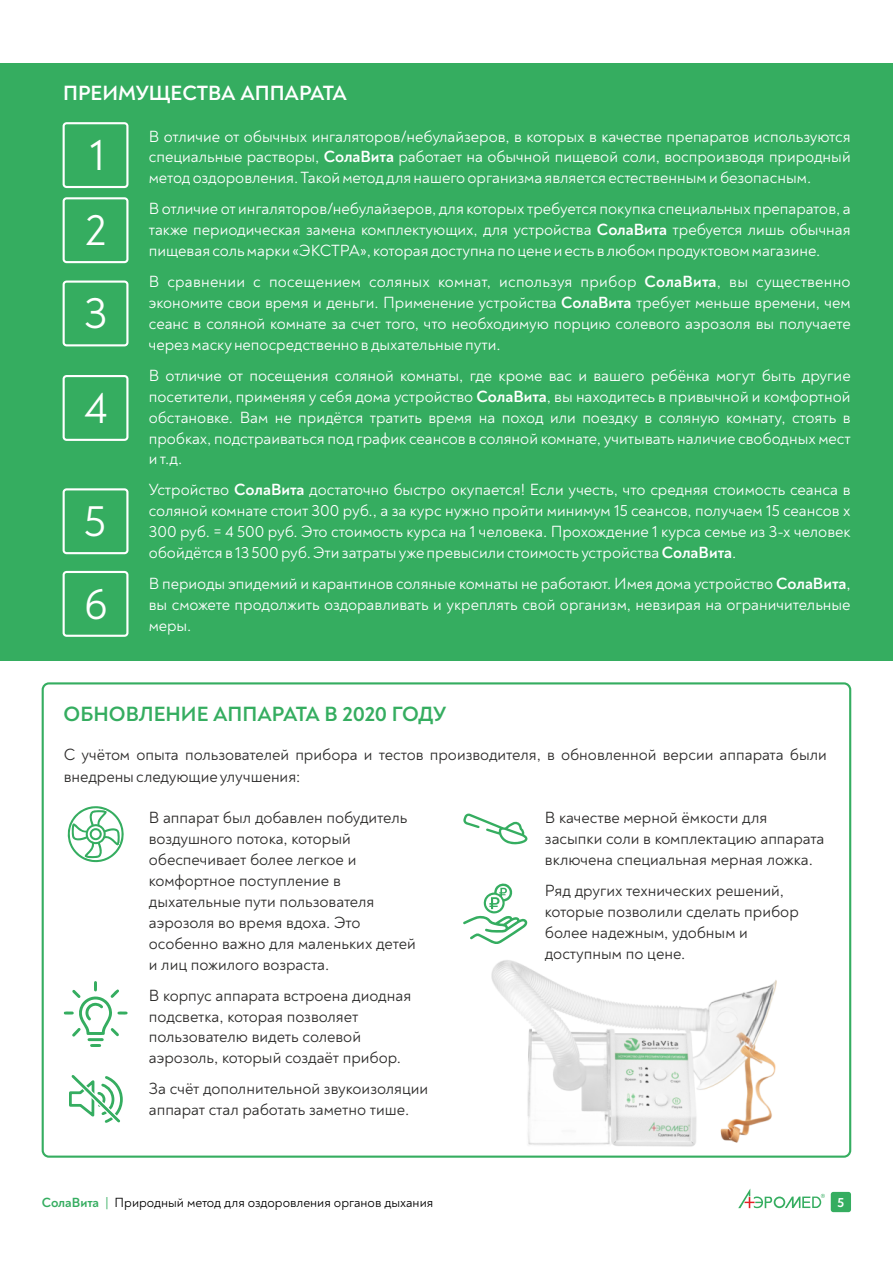
<style>
.page{position:relative;width:893px;height:1263px;background:#fff}
.page>*{position:absolute;margin:0;border:0;box-sizing:border-box;transform-origin:0 0}
.t1{font:45px/75.2px "Noah";color:#fff}
.t2{font:700 21px "Noah";color:#35ad60}
.t3{font:700 21px "Noah";color:#fff}
.t4{font:16.5px/21px "Noah";color:#fff;text-align:justify}
.t5{font:16.5px/21px "Noah";color:#2b2a29}
.t6{font:13.5px "Noah";color:#000}
.t7{font:700 13.5px "Noah";color:#fff}
.s1{font-weight:700}
.s2{font-weight:700;color:#35ad60}
.s3{color:#35ad60}
</style>
<div class="page">
<img style="left:491px;top:960px;width:286px;height:187px">
<div style="left:0;top:63px;width:893px;height:598px;background:#35ad60"></div>
<div style="left:63px;top:122px;width:65px;height:66px;border:2px solid #fff;border-radius:3px"></div>
<div style="left:63px;top:197px;width:65px;height:66px;border:2px solid #fff;border-radius:3px"></div>
<div style="left:63px;top:280px;width:65px;height:66px;border:2px solid #fff;border-radius:3px"></div>
<div style="left:63px;top:375px;width:65px;height:66px;border:2px solid #fff;border-radius:3px"></div>
<div style="left:831px;top:1192px;width:20px;height:20px;background:#35ad60;border-radius:3px"></div>
<svg style="left:463px;top:813px;width:65px;height:31px"></svg>
<svg style="left:63px;top:981px;width:65px;height:66px"></svg>
<svg style="left:67px;top:806px;width:57px;height:56px"></svg>
<svg style="left:738px;top:1188px;width:87px;height:20px"></svg>
<svg style="left:463px;top:883px;width:65px;height:61px"></svg>
<svg style="left:69px;top:1075px;width:54px;height:48px"></svg>
<div style="left:63px;top:488px;width:65px;height:66px;border:2px solid #fff;border-radius:3px"></div>
<div style="left:63px;top:571px;width:65px;height:66px;border:2px solid #fff;border-radius:3px"></div>
<p class="t3" style="left:63px;top:81px;width:285px">ПРЕИМУЩЕСТВА АППАРАТА</p>
<h1 class="t1" style="left:85px;top:119px;width:22px">1<br>2</h1>
<p class="t4" style="left:149px;top:126px;width:703px">В отличие от обычных ингаляторов/небулайзеров, в которых в качестве препаратов используются специальные растворы, <span class="s1">СолаВита</span> работает на обычной пищевой соли, воспроизводя природный метод оздоровления. Такой метод для нашего организма является естественным и безопасным.</p>
<p class="t4" style="left:149px;top:199px;width:703px">В отличие от ингаляторов/небулайзеров, для которых требуется покупка специальных препаратов, а также периодическая замена комплектующих, для устройства <span class="s1">СолаВита</span> требуется лишь обычная пищевая соль марки «ЭКСТРА», которая доступна по цене и есть в любом продуктовом магазине.</p>
<p class="t4" style="left:149px;top:271px;width:703px">В сравнении с посещением соляных комнат, используя прибор <span class="s1">СолаВита</span>, вы существенно экономите свои время и деньги. Применение устройства <span class="s1">СолаВита</span> требует меньше времени, чем сеанс в соляной комнате за счет того, что необходимую порцию солевого аэрозоля вы получаете через маскунепосредственно в дыхательные пути.</p>
<p class="t4" style="left:149px;top:365px;width:704px">В отличие от посещения соляной комнаты, где кроме вас и вашего ребёнка могут быть другие посетители, применяя у себя дома устройство <span class="s1">СолаВита</span>, вы находитесь в привычной и комфортной обстановке. Вам не придётся тратить время на поход или поездку в соляную комнату, стоять в пробках, подстраиваться под график сеансов в соляной комнате, учитывать наличие свободных мест и т.д.</p>
<p class="t4" style="left:149px;top:480px;width:703px">Устройство <span class="s1">СолаВита</span> достаточно быстро окупается! Если учесть, что средняя стоимость сеанса в соляной комнате стоит 300 руб., а за курс нужно пройти минимум 15 сеансов, получаем 15 сеансов х 300 руб. = 4 500 руб. Это стоимость курса на 1 человека. Прохождение 1 курса семье из 3-х человек обойдётся в 13 500 руб. Эти затраты уже превысили стоимость устройства <span class="s1">СолаВита</span>.</p>
<p class="t4" style="left:149px;top:573px;width:703px">В периоды эпидемий и карантинов соляные комнаты не работают. Имея дома устройство <span class="s1">СолаВита</span>, вы сможете продолжить оздоравливать и укреплять свой организм, невзирая на ограничительные меры.</p>
<h1 class="t1" style="left:84px;top:267px;width:25px;line-height:94.7px">3<br>4</h1>
<h1 class="t1" style="left:84px;top:481px;width:25px;line-height:82.7px">5<br>6</h1>
<p class="t2" style="left:64px;top:702px;width:384px">ОБНОВЛЕНИЕ АППАРАТА В 2020 ГОДУ</p>
<p class="t5" style="left:64px;top:744px;width:765px;line-height:22px">С учётом опыта пользователей прибора и тестов производителя, в обновленной версии аппарата были внедрены следующие улучшения:</p>
<p class="t5" style="left:149px;top:807px;width:268px">В аппарат был добавлен побудитель воздушного потока, который обеспечивает более легкое и комфортное поступление в дыхательные пути пользователя аэрозоля во время вдоха. Это особенно важно для маленьких детей и лиц пожилого возраста.</p>
<p class="t5" style="left:149px;top:985px;width:264px">В корпус аппарата встроена диодная подсветка, которая позволяет пользователю видеть солевой аэрозоль, который создаёт прибор.</p>
<p class="t5" style="left:149px;top:1078px;width:281px">За счёт дополнительной звукоизоляции аппарат стал работать заметно тише.</p>
<p class="t6" style="left:42px;top:1194px;width:393px"><span class="s2">СолаВита</span> <span class="s3">|</span> Природный метод для оздоровления органов дыхания</p>
<p class="t5" style="left:545px;top:807px;width:281px">В качестве мерной ёмкости для засыпки соли в комплектацию аппарата включена специальная мерная ложка.</p>
<p class="t5" style="left:545px;top:880px;width:255px">Ряд других технических решений, которые позволили сделать прибор более надежным, удобным и доступным по цене.</p>
<p class="t7" style="left:838px;top:1194px;width:8px">5</p>
</div>
